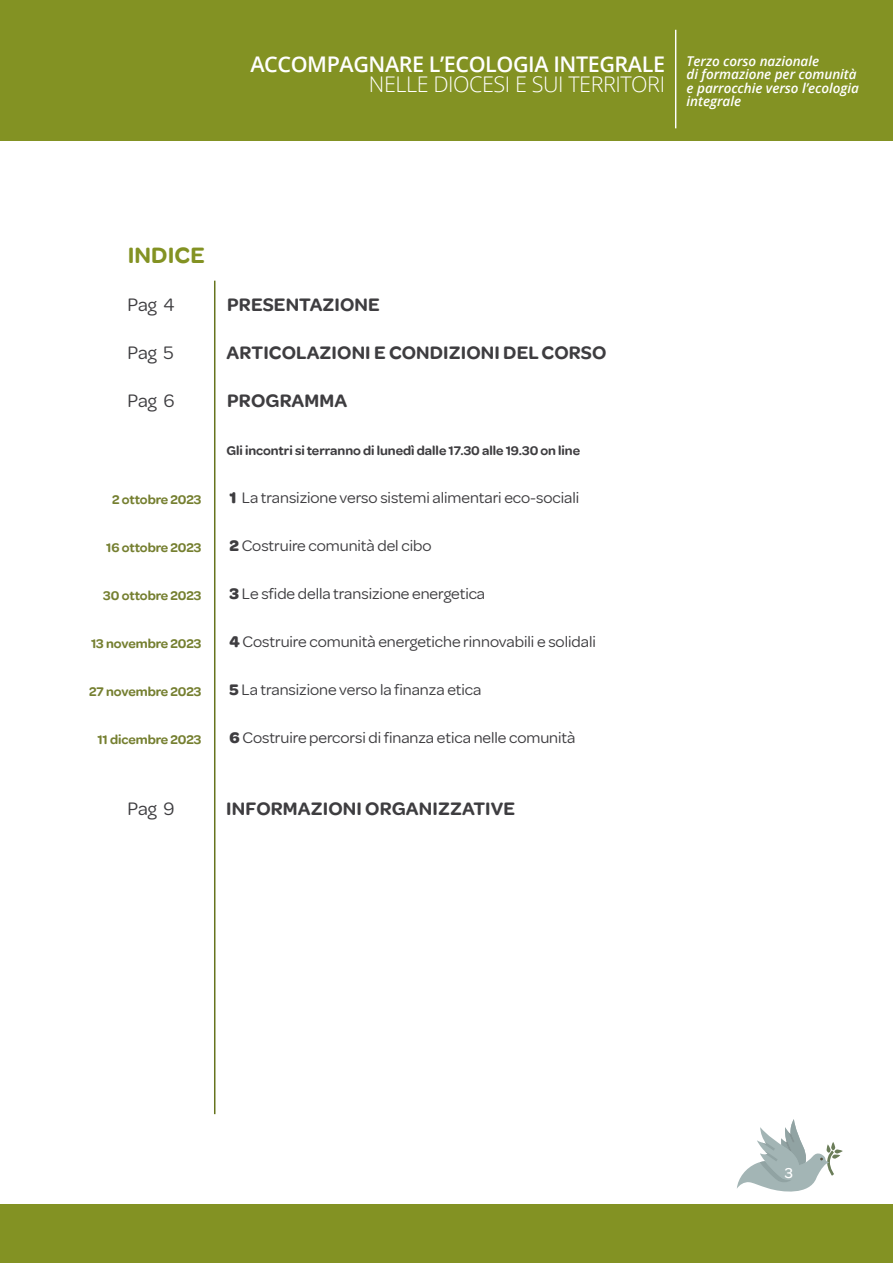
<style>
.page{position:relative;width:893px;height:1263px;background:#fff}
.page>*{position:absolute;margin:0;border:0;box-sizing:border-box;transform-origin:0 0}
.t1{font:600 24px "Omnes";letter-spacing:.005em;color:#839223}
.t2{font:600 21.6px "Open Sans";letter-spacing:-.02em;color:#fff}
.t3{font:300 21.6px "Open Sans";letter-spacing:-.02em;color:#fff}
.t4{font:600 19.5px "Omnes";letter-spacing:.005em;color:#3e3d40}
.t5{font:19.5px "Omnes";letter-spacing:-.005em;color:#3e3d40}
.t6{font:16.5px "Omnes";letter-spacing:-.005em;color:#3e3d40}
.t7{font:500 15px "Omnes";color:#fff}
.t8{font:600 13.5px "Omnes";letter-spacing:-.005em;color:#757f30}
.t9{font:italic 600 13.5px/13.4px "Open Sans";letter-spacing:-.005em;color:#fff}
.t10{font:600 13.5px "Omnes";letter-spacing:-.005em;color:#3e3d40}
.s1{font-weight:700}
</style>
<div class="page">
<div style="left:0;top:1205px;width:893px;height:58px;background:#839223"></div>
<svg style="left:737px;top:1119px;width:106px;height:73px"></svg>
<div style="left:0;top:0;width:893px;height:140px;background:#839223"></div>
<hr style="left:675px;top:30px;width:1px;height:98px;background:#fff">
<hr style="left:214px;top:281px;width:1px;height:833px;background:#66741e">
<h2 class="t2" style="left:250px;top:49px;width:416px">ACCOMPAGNARE L’ECOLOGIA INTEGRALE</h2>
<h2 class="t3" style="left:369px;top:69px;width:298px">NELLE DIOCESI E SUI TERRITORI</h2>
<p class="t9" style="left:687px;top:54px;width:174px">Terzo corso nazionale<br>di formazione per comunità e parrocchie verso l’ecologia integrale</p>
<h1 class="t1" style="left:128px;top:238px;width:78px">INDICE</h1>
<p class="t5" style="left:128px;top:292px;width:48px">Pag 4</p>
<p class="t4" style="left:227px;top:291px;width:154px">PRESENTAZIONE</p>
<p class="t5" style="left:128px;top:340px;width:47px">Pag 5</p>
<p class="t4" style="left:227px;top:339px;width:381px">ARTICOLAZIONI E CONDIZIONI DEL CORSO</p>
<p class="t5" style="left:128px;top:388px;width:48px">Pag 6</p>
<p class="t4" style="left:227px;top:387px;width:121px">PROGRAMMA</p>
<p class="t10" style="left:226px;top:441px;width:355px">Gli incontri si terranno di lunedì dalle 17.30 alle 19.30 on line</p>
<p class="t6" style="left:230px;top:487px;width:351px"><span class="s1">1</span> La transizione verso sistemi alimentari eco-sociali</p>
<p class="t6" style="left:230px;top:535px;width:203px"><span class="s1">2</span> Costruire comunità del cibo</p>
<p class="t6" style="left:230px;top:583px;width:257px"><span class="s1">3</span> Le sfide della transizione energetica</p>
<p class="t6" style="left:230px;top:631px;width:368px"><span class="s1">4</span> Costruire comunità energetiche rinnovabili e solidali</p>
<p class="t6" style="left:230px;top:679px;width:253px"><span class="s1">5</span> La transizione verso la finanza etica</p>
<p class="t6" style="left:230px;top:727px;width:347px"><span class="s1">6</span> Costruire percorsi di finanza etica nelle comunità</p>
<p class="t8" style="left:112px;top:490px;width:91px">2 ottobre 2023</p>
<p class="t8" style="left:106px;top:538px;width:97px">16 ottobre 2023</p>
<p class="t8" style="left:103px;top:586px;width:100px">30 ottobre 2023</p>
<p class="t8" style="left:91px;top:634px;width:112px">13 novembre 2023</p>
<p class="t8" style="left:89px;top:682px;width:114px">27 novembre 2023</p>
<p class="t8" style="left:97px;top:730px;width:106px">11 dicembre 2023</p>
<p class="t5" style="left:128px;top:796px;width:48px">Pag 9</p>
<p class="t4" style="left:226px;top:795px;width:290px">INFORMAZIONI ORGANIZZATIVE</p>
<p class="t7" style="left:785px;top:1163px;width:10px">3</p>
</div>
